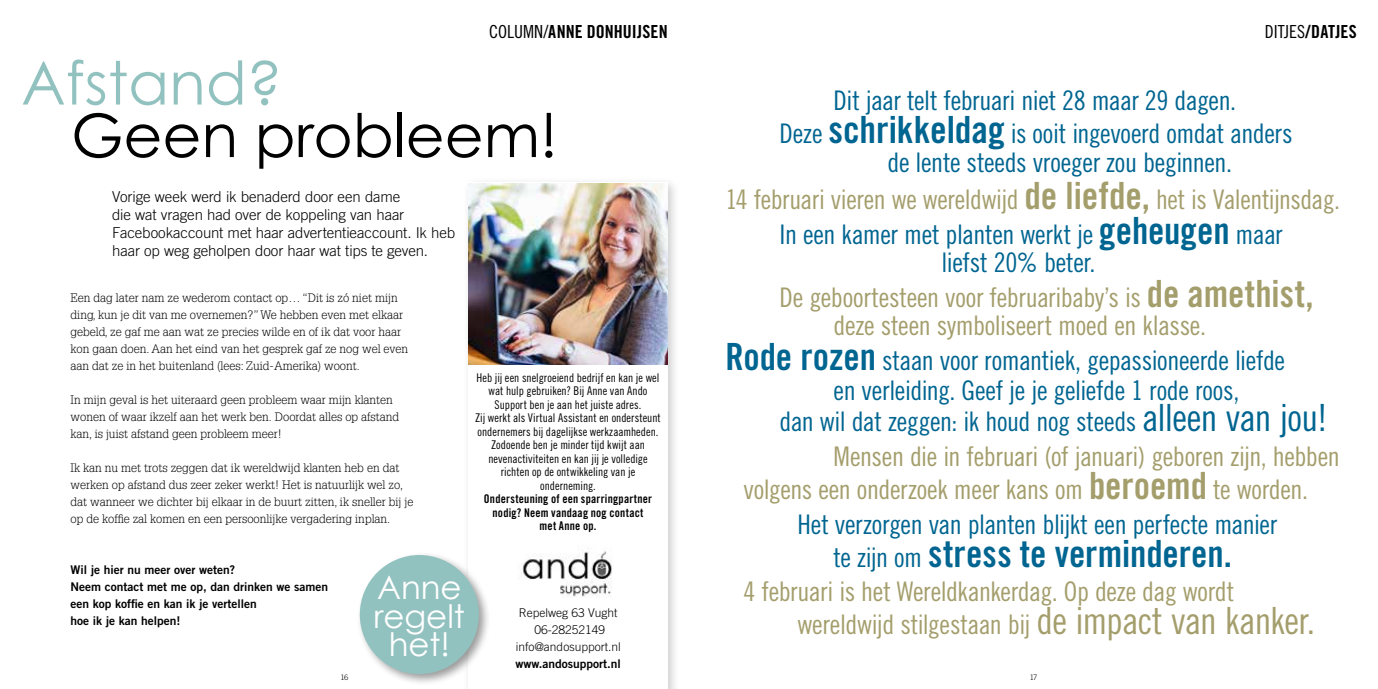
<style>
.page{position:relative;width:1378px;height:689px;background:#fff}
.page>*{position:absolute;margin:0;border:0;box-sizing:border-box;transform-origin:0 0}
.t1{font:60px "Century Gothic";color:#000}
.t2{font:60px "Century Gothic";color:#92c2bf}
.t3{font:37.5px "Trade Gothic LT Std Bd Cn 20";color:#006591}
.t4{font:32.4px/28.3px "Century Gothic";color:#fff;text-align:center}
.t5{font:27px/37.5px "Trade Gothic LT Std Cn 18";letter-spacing:-.015em;color:#a49e6c}
.t6{font:27px/33px "Trade Gothic LT Std Cn 18";letter-spacing:-.015em;color:#006591;text-align:center}
.t7{font:18px "Trade Gothic LT Std Bd Cn 20";letter-spacing:.005em;color:#000}
.t8{font:300 15px/18px "Trade Gothic LT Std";letter-spacing:-.01em;color:#000}
.t9{font:300 12px/17px "Glypha LT Std";color:#000}
.t10{font:12px/13.5px "Trade Gothic LT Std Cn 18";letter-spacing:.005em;color:#000;text-align:center}
.t11{font:12px/17px "Trade Gothic LT Std Bd 2";color:#000}
.t12{font:12px/13.5px "Trade Gothic LT Std Bd Cn 20";letter-spacing:.02em;color:#000;text-align:center}
.t13{font:300 12px/17px "Trade Gothic LT Std";color:#000;text-align:center}
.t14{font:300 7.5px "Trade Gothic LT Std";color:#000}
.s1{font-family:"Trade Gothic LT Std Cn 18"}
.s2{font-family:"Trade Gothic LT Std Bd Cn 20";font-size:37.5px}
.s3{color:#006591}
.s4{font-size:37.5px}
.s5{font-family:"Trade Gothic LT Std Cn 18";font-size:27px}
</style>
<div class="page">
<div style="left:463px;top:177px;width:217px;height:512px;background:#000;opacity:.2"></div>
<div style="left:469px;top:183px;width:199px;height:506px;background:#fff"></div>
<img style="left:469px;top:183px;width:199px;height:181px">
<img style="left:518px;top:550px;width:94px;height:47px">
<div style="left:356px;top:551px;width:135px;height:135px;background:#000;opacity:.4"></div>
<div style="left:360px;top:555px;width:119px;height:119px;background:#92c2bf;border-radius:50%"></div>
<h3 class="t7" style="left:489px;top:21px;width:180px"><span class="s1">COLUMN/</span>ANNE DONHUIJSEN</h3>
<h1 class="t2" style="left:21px;top:46px;width:263px">Afstand?</h1>
<h1 class="t1" style="left:71px;top:99px;width:488px">Geen probleem!</h1>
<p class="t8" style="left:112px;top:188px;width:344px">Vorige week werd ik benaderd door een dame<br>die wat vragen had over de koppeling van haar Facebookaccount met haar advertentieaccount. Ik heb haar op weg geholpen door haar wat tips te geven.</p>
<p class="t9" style="left:71px;top:289px;width:339px">Een dag later nam ze wederom contact op… “Dit is zó niet mijn ding, kun je dit van me overnemen?” We hebben even met elkaar gebeld, ze gaf me aan wat ze precies wilde en of ik dat voor haar kon gaan doen. Aan het eind van het gesprek gaf ze nog wel even aan dat ze in het buitenland (lees: Zuid-Amerika) woont.</p>
<p class="t9" style="left:71px;top:392px;width:330px">In mijn geval is het uiteraard geen probleem waar mijn klanten wonen of waar ikzelf aan het werk ben. Doordat alles op afstand kan, is juist afstand geen probleem meer!</p>
<p class="t9" style="left:71px;top:460px;width:344px">Ik kan nu met trots zeggen dat ik wereldwijd klanten heb en dat werken op afstand dus zeer zeker werkt! Het is natuurlijk wel zo, dat wanneer we dichter bij elkaar in de buurt zitten, ik sneller bij je op de koffie zal komen en een persoonlijke vergadering inplan.</p>
<p class="t10" style="left:475px;top:371px;width:187px">Heb jij een snelgroeiend bedrijf en kan je wel wat hulp gebruiken? Bij Anne van Ando Support ben je aan het juiste adres.<br>Zij werkt als Virtual Assistant en ondersteunt ondernemers bij dagelijkse werkzaamheden.<br>Zodoende ben je minder tijd kwijt aan nevenactiviteiten en kan jij je volledige richten op de ontwikkeling van je onderneming.</p>
<p class="t12" style="left:484px;top:492px;width:170px">Ondersteuning of een sparringpartner nodig? Neem vandaag nog contact met Anne op.</p>
<p class="t11" style="left:71px;top:561px;width:259px">Wil je hier nu meer over weten?<br>Neem contact met me op, dan drinken we samen een kop koffie en kan ik je vertellen<br>hoe ik je kan helpen!</p>
<h3 class="t4" style="left:374px;top:573px;width:93px">Anne regelt het!</h3>
<p class="t13" style="left:516px;top:604px;width:106px">Repelweg 63 Vught<br>06-28252149 info@andosupport.nl</p>
<p class="t11" style="left:515px;top:655px;width:107px">www.andosupport.nl</p>
<h3 class="t7" style="left:1265px;top:21px;width:93px"><span class="s1">DITJES</span>/DATJES</h3>
<h3 class="t6" style="left:779px;top:84px;width:514px">Dit jaar telt februari niet 28 maar 29 dagen.<br>Deze <span class="s2">schrikkeldag</span> is ooit ingevoerd omdat anders</h3>
<h3 class="t5" style="left:725px;top:143px;width:616px;text-indent:162px"><span class="s3">de lente steeds vroeger zou beginnen.<br></span>14 februari vieren we wereldwijd <span class="s2">de liefde,</span> het is Valentijnsdag.</h3>
<h3 class="t6" style="left:941px;top:220px;width:343px;line-height:28.5px;text-align:left;text-indent:-162px">In een kamer met planten werkt je <span class="s2">geheugen</span> maar liefst 20% beter.</h3>
<h3 class="t5" style="left:833px;top:283px;width:481px;line-height:28.5px;text-indent:-54px">De geboortesteen voor februaribaby’s is <span class="s2">de amethist, </span>deze steen symboliseert moed en klasse.</h3>
<h3 class="t6" style="left:725px;top:343px;width:561px"><span class="s2">Rode rozen</span> staan voor romantiek, gepassioneerde liefde</h3>
<h3 class="t6" style="left:833px;top:373px;width:407px">en verleiding. Geef je je geliefde 1 rode roos,</h3>
<h3 class="t6" style="left:779px;top:405px;width:551px">dan wil dat zeggen: ik houd nog steeds <span class="s4">alleen van jou!</span></h3>
<h3 class="t5" style="left:833px;top:437px;width:508px">Mensen die in februari (of januari) geboren zijn, hebben</h3>
<h3 class="t5" style="left:743px;top:470px;width:566px">volgens een onderzoek meer kans om <span class="s2">beroemd</span> te worden.</h3>
<h3 class="t6" style="left:797px;top:507px;width:481px">Het verzorgen van planten blijkt een perfecte manier</h3>
<h2 class="t3" style="left:833px;top:530px;width:400px"><span class="s5">te zijn om</span> stress te verminderen.</h2>
<h3 class="t5" style="left:797px;top:574px;width:519px;line-height:33px;text-indent:-54px">4 februari is het Wereldkankerdag. Op deze dag wordt wereldwijd stilgestaan bij <span class="s4">de impact van kanker.</span></h3>
<p class="t14" style="left:341px;top:672px;width:9px">16</p>
<p class="t14" style="left:1029px;top:672px;width:9px">17</p>
</div>
